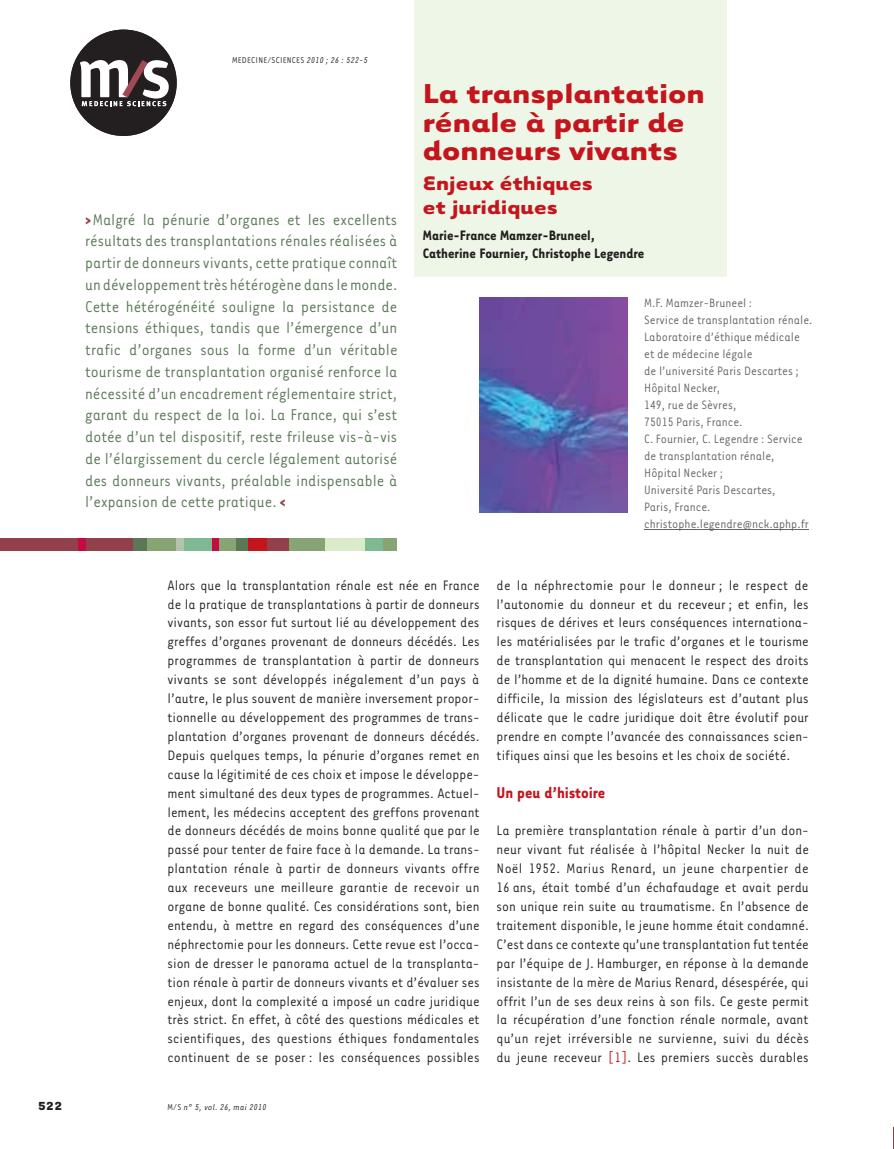
<style>
.page{position:relative;width:894px;height:1149px;background:#fff}
.page>*{position:absolute;margin:0;border:0;box-sizing:border-box;transform-origin:0 0}
.t1{font:700 31.5px/28.2px "Tarzana Wide";color:#c4151c}
.t2{font:700 22.5px/24px "Tarzana Wide";color:#c4151c}
.t3{font:18px/21.8px "Tarzana Narrow";color:#5a7756;text-align:justify}
.t4{font:700 18px "Tarzana Narrow";color:#c4151c}
.t5{font:15.75px/18.9px "Tarzana Narrow";letter-spacing:.005em;color:#231f20;text-align:justify}
.t6{font:700 15.75px/18.9px "Tarzana Narrow";color:#231f20}
.t7{font:13.95px/17px "Tarzana Narrow";color:#636466}
.t8{font:700 13.5px "Tarzana Wide";color:#231f20}
.t9{font:9.75px "Tarzana Narrow";letter-spacing:.025em;color:#231f20}
.t10{font:italic 9.75px "Tarzana Narrow";letter-spacing:.025em;color:#231f20}
.s1{font-style:italic}
.s2{font-weight:700;color:#92414c}
.s3{color:#c4151c}
.s4{font-style:normal}
</style>
<div class="page">
<svg style="left:893px;top:1127px;width:1px;height:22px"></svg>
<div style="left:70px;top:30px;width:107px;height:106px;background:#231f20;border-radius:50%"></div>
<svg style="left:80px;top:60px;width:89px;height:46px"></svg>
<div style="left:414px;top:0;width:312px;height:276px;background:#eef6e7"></div>
<hr style="left:644px;top:529px;width:164px;height:1px;background:#636466">
<div style="left:0;top:538px;width:134px;height:13px;background:#92414c"></div>
<div style="left:133px;top:538px;width:17px;height:13px;background:#5a7756"></div>
<div style="left:235px;top:538px;width:13px;height:13px;background:#5a7756"></div>
<div style="left:147px;top:538px;width:29px;height:13px;background:#87a475"></div>
<div style="left:181px;top:538px;width:32px;height:13px;background:#7fb994"></div>
<div style="left:364px;top:538px;width:20px;height:13px;background:#7fb994"></div>
<div style="left:217px;top:538px;width:19px;height:13px;background:#87a475"></div>
<div style="left:383px;top:538px;width:14px;height:13px;background:#87a475"></div>
<div style="left:287px;top:538px;width:38px;height:13px;background:#87a475"></div>
<div style="left:325px;top:538px;width:39px;height:13px;background:#daebca"></div>
<div style="left:176px;top:538px;width:7px;height:13px;background:#b4c4aa"></div>
<div style="left:78px;top:538px;width:7px;height:13px;background:#c40c42"></div>
<div style="left:213px;top:538px;width:6px;height:13px;background:#c40c42"></div>
<div style="left:248px;top:538px;width:27px;height:13px;background:#c4151c"></div>
<div style="left:267px;top:538px;width:21px;height:13px;background:#92414c"></div>
<img style="left:479px;top:298px;width:148px;height:215px">
<p class="t9" style="left:232px;top:56px;width:137px">MEDECINE/SCIENCES <span class="s1">2010 ; 26 : 522-5</span></p>
<p class="t3" style="left:85px;top:209px;width:314px"><span class="s2">&gt;</span>Malgré la pénurie d’organes et les excellents résultats des transplantations rénales réalisées à partir de donneurs vivants, cette pratique connaît un développement très hétérogène dans le monde.<br>Cette hétérogénéité souligne la persistance de tensions éthiques, tandis que l’émergence d’un trafic d’organes sous la forme d’un véritable tourisme de transplantation organisé renforce la nécessité d’un encadrement réglementaire strict, garant du respect de la loi. La France, qui s’est dotée d’un tel dispositif, reste frileuse vis-à-vis de l’élargissement du cercle légalement autorisé des donneurs vivants, préalable indispensable à l’expansion de cette pratique. <span class="s2">&lt;</span></p>
<h1 class="t1" style="left:422px;top:84px;width:283px">La transplantation rénale à partir de donneurs vivants</h1>
<h2 class="t2" style="left:422px;top:174px;width:171px">Enjeux éthiques et juridiques</h2>
<p class="t6" style="left:422px;top:226px;width:223px">Marie-France Mamzer-Bruneel,<br>Catherine Fournier, Christophe Legendre</p>
<p class="t7" style="left:644px;top:295px;width:170px">M.F. Mamzer-Bruneel :<br>Service de transplantation rénale.<br>Laboratoire d’éthique médicale et de médecine légale<br>de l’université Paris Descartes ;<br>Hôpital Necker,<br>149, rue de Sèvres,<br>75015 Paris, France.<br>C. Fournier, C. Legendre : Service de transplantation rénale,<br>Hôpital Necker ;<br>Université Paris Descartes,<br>Paris, France. christophe.legendre@nck.aphp.fr</p>
<p class="t5" style="left:167px;top:576px;width:313px">Alors que la transplantation rénale est née en France de la pratique de transplantations à partir de donneurs vivants, son essor fut surtout lié au développement des greffes d’organes provenant de donneurs décédés. Les programmes de transplantation à partir de donneurs vivants se sont développés inégalement d’un pays à l’autre, le plus souvent de manière inversement propor&shy;tionnelle au développement des programmes de trans&shy;plantation d’organes provenant de donneurs décédés.<br>Depuis quelques temps, la pénurie d’organes remet en cause la légitimité de ces choix et impose le développe&shy;ment simultané des deux types de programmes. Actuel&shy;lement, les médecins acceptent des greffons provenant de donneurs décédés de moins bonne qualité que par le passé pour tenter de faire face à la demande. La trans&shy;plantation rénale à partir de donneurs vivants offre aux receveurs une meilleure garantie de recevoir un organe de bonne qualité. Ces considérations sont, bien entendu, à mettre en regard des conséquences d’une néphrectomie pour les donneurs. Cette revue est l’occa&shy;sion de dresser le panorama actuel de la transplanta&shy;tion rénale à partir de donneurs vivants et d’évaluer ses enjeux, dont la complexité a imposé un cadre juridique très strict. En effet, à côté des questions médicales et scientifiques, des questions éthiques fondamentales continuent de se poser : les conséquences possibles</p>
<p class="t5" style="left:496px;top:576px;width:313px">de la néphrec tomie pour le donneur ; le respect de l’autonomie du donneur et du receveur ; et enfin, les risques de dérives et leurs conséquences internationa&shy;les matérialisées par le trafic d’organes et le tourisme de transplantation qui menacent le respect des droits de l’homme et de la dignité humaine. Dans ce contexte difficile, la mission des législateurs est d’autant plus délicate que le cadre juridique doit être évolutif pour prendre en compte l’avancée des connaissances scien&shy;tifiques ainsi que les besoins et les choix de société.</p>
<p class="t4" style="left:496px;top:785px;width:110px">Un peu d’histoire</p>
<p class="t5" style="left:496px;top:822px;width:314px">La première transplantation rénale à partir d’un don&shy;neur vivant fut réalisée à l’hôpital Necker la nuit de Noël 1952. Marius Renard, un jeune charpentier de 16 ans, était tombé d’un échafaudage et avait perdu son unique rein suite au traumatisme. En l’absence de traitement disponible, le jeune homme était condamné.<br>C’est dans ce contexte qu’une transplantation fut tentée par l’équipe de J. Hamburger, en réponse à la demande insistante de la mère de Marius Renard, désespérée, qui offrit l’un de ses deux reins à son fils. Ce geste permit la récupération d’une fonction rénale normale, avant qu’un rejet irréversible ne survienne, suivi du décès du jeune receveur <span class="s3">[1]</span>. Les premiers succès durables</p>
<p class="t8" style="left:38px;top:1100px;width:26px">522</p>
<p class="t10" style="left:167px;top:1102px;width:101px"><span class="s4">M/S</span> n° 5, vol. 26, mai 2010</p>
</div>
